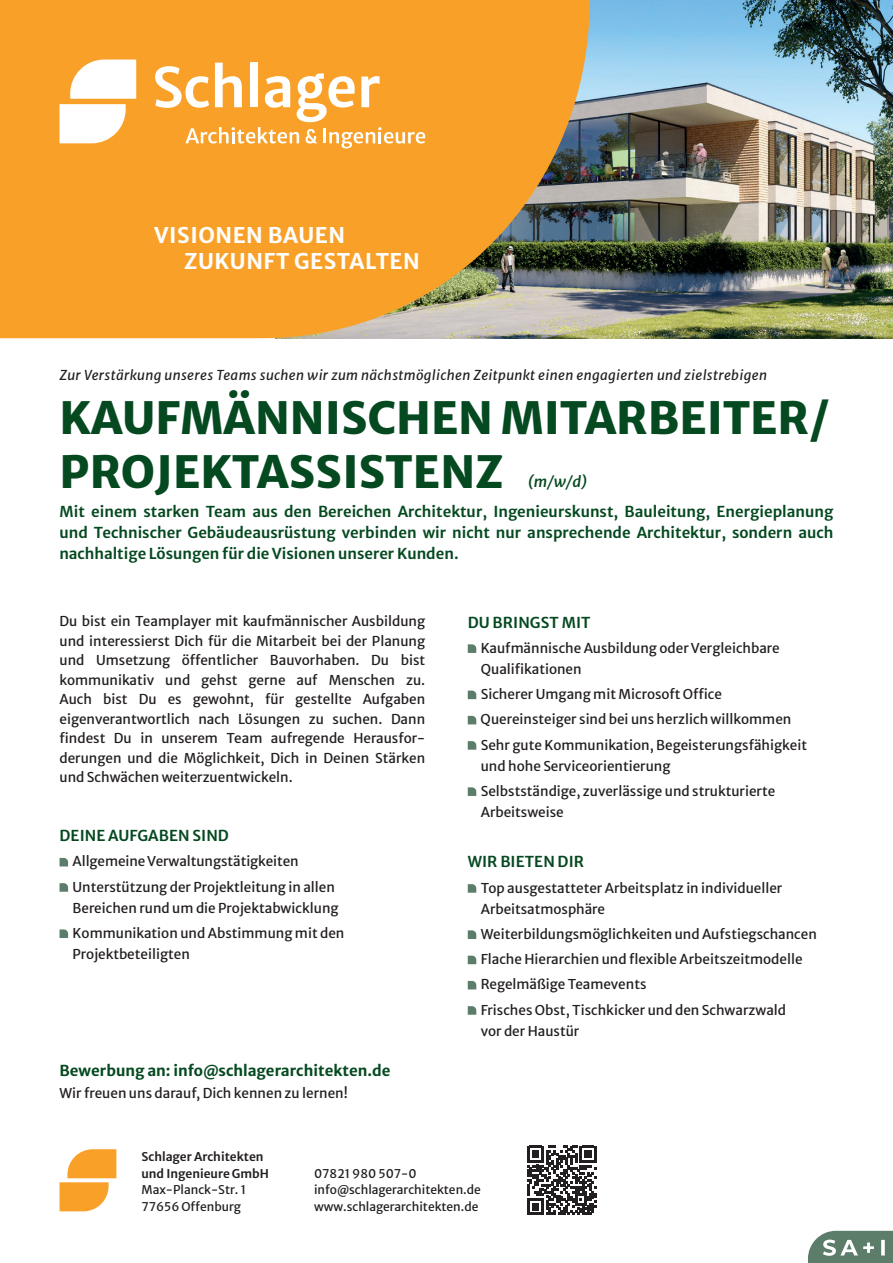
<style>
.page{position:relative;width:893px;height:1263px;background:#fff}
.page>*{position:absolute;margin:0;border:0;box-sizing:border-box;transform-origin:0 0}
.t1{font:800 44.25px/54px "Merriweather Sans";color:#054920}
.t2{font:700 21.45px/26.1px "Merriweather Sans";letter-spacing:.025em;color:#fff}
.t3{font:600 15px/21px "Merriweather Sans";color:#054920;text-align:justify}
.t4{font:700 15px "Merriweather Sans";color:#054920}
.t5{font:italic 500 15px "Merriweather Sans";color:#054920}
.t6{font:13.5px/19.5px "Merriweather Sans";color:#231f20}
.t7{font:italic 13.5px "Merriweather Sans";letter-spacing:.025em;color:#231f20}
.t8{font:12px/16.5px "Merriweather Sans";color:#231f20}
.t9{font:600 12px/16.5px "Merriweather Sans";color:#231f20}
</style>
<div class="page">
<img style="left:590px;top:0;width:303px;height:338px">
<svg style="left:0;top:0;width:590px;height:338px;background:#e99d35"></svg>
<svg style="left:808px;top:1231px;width:85px;height:32px;background:#7b9586"></svg>
<svg style="left:60px;top:60px;width:76px;height:83px"></svg>
<svg style="left:155px;top:63px;width:270px;height:85px"></svg>
<svg style="left:60px;top:858px;width:8px;height:8px"></svg>
<svg style="left:60px;top:883px;width:8px;height:9px"></svg>
<svg style="left:60px;top:929px;width:8px;height:9px"></svg>
<svg style="left:468px;top:644px;width:8px;height:9px"></svg>
<svg style="left:468px;top:691px;width:8px;height:8px"></svg>
<svg style="left:468px;top:716px;width:8px;height:8px"></svg>
<svg style="left:468px;top:741px;width:8px;height:9px"></svg>
<svg style="left:468px;top:787px;width:8px;height:9px"></svg>
<svg style="left:468px;top:884px;width:8px;height:9px"></svg>
<svg style="left:468px;top:930px;width:8px;height:9px"></svg>
<svg style="left:468px;top:956px;width:8px;height:8px"></svg>
<svg style="left:468px;top:981px;width:8px;height:8px"></svg>
<svg style="left:468px;top:1006px;width:8px;height:9px"></svg>
<svg style="left:527px;top:1146px;width:69px;height:69px"></svg>
<svg style="left:60px;top:1149px;width:56px;height:62px"></svg>
<h2 class="t2" style="left:184px;top:220px;width:237px;text-indent:-30px">VISIONEN BAUEN<br>ZUKUNFT GESTALTEN</h2>
<p class="t7" style="left:60px;top:363px;width:709px">Zur Verstärkung unseres Teams suchen wir zum nächstmöglichen Zeitpunkt einen engagierten und zielstrebigen</p>
<h1 class="t1" style="left:60px;top:386px;width:772px">KAUFMÄNNISCHEN MITARBEITER/<br>PROJEKTASSISTENZ</h1>
<p class="t3" style="left:60px;top:499px;width:775px">Mit einem starken Team aus den Bereichen Architektur, Ingenieurskunst, Bauleitung, Energieplanung und Technischer Gebäudeausrüstung verbinden wir nicht nur ansprechende Architektur, sondern auch nachhaltige Lösungen für die Visionen unserer Kunden.</p>
<p class="t5" style="left:528px;top:468px;width:61px">(m/w/d)</p>
<p class="t6" style="left:60px;top:610px;width:367px;text-align:justify">Du bist ein Teamplayer mit kaufmännischer Ausbildung und interessierst Dich für die Mitarbeit bei der Planung und Umsetzung öffentlicher Bauvorhaben. Du bist kommunikativ und gehst gerne auf Menschen zu.<br>Auch bist Du es gewohnt, für gestellte Aufgaben eigenverantwortlich nach Lösungen zu suchen. Dann findest Du in unserem Team aufregende Herausfor&shy;derungen und die Möglichkeit, Dich in Deinen Stärken und Schwächen weiterzuentwickeln.</p>
<p class="t3" style="left:60px;top:824px;width:171px">DEINE AUFGABEN SIND</p>
<p class="t6" style="left:73px;top:847px;width:264px;line-height:25.2px">Allgemeine Verwaltungstätigkeiten<br>Unterstützung der Projektleitung in allen</p>
<p class="t6" style="left:73px;top:894px;width:273px;line-height:25.2px">Bereichen rund um die Projektabwicklung<br>Kommunikation und Abstimmung mit den</p>
<p class="t6" style="left:73px;top:943px;width:119px">Projektbeteiligten</p>
<p class="t4" style="left:60px;top:1057px;width:332px">Bewerbung an: info@schlagerarchitekten.de</p>
<p class="t6" style="left:60px;top:1082px;width:290px">Wir freuen uns darauf, Dich kennen zu lernen!</p>
<p class="t3" style="left:468px;top:610px;width:124px">DU BRINGST MIT</p>
<p class="t6" style="left:481px;top:636px;width:300px;line-height:21px">Kaufmännische Ausbildung oder Vergleichbare<br>Qualifikationen</p>
<p class="t6" style="left:481px;top:680px;width:328px;line-height:25.2px">Sicherer Umgang mit Microsoft Office<br>Quereinsteiger sind bei uns herzlich willkommen<br>Sehr gute Kommunikation, Begeisterungsfähigkeit</p>
<p class="t6" style="left:481px;top:752px;width:296px;line-height:25.2px">und hohe Serviceorientierung<br>Selbstständige, zuverlässige und strukturierte</p>
<p class="t6" style="left:481px;top:801px;width:84px">Arbeitsweise</p>
<p class="t3" style="left:468px;top:850px;width:118px">WIR BIETEN DIR</p>
<p class="t6" style="left:481px;top:876px;width:303px;line-height:21px">Top ausgestatteter Arbeitsplatz in individueller<br>Arbeitsatmosphäre</p>
<p class="t6" style="left:481px;top:920px;width:338px;line-height:25.2px">Weiterbildungsmöglichkeiten und Aufstiegschancen Flache Hierarchien und flexible Arbeitszeitmodelle Regelmäßige Teamevents<br>Frisches Obst, Tischkicker und den Schwarzwald</p>
<p class="t6" style="left:481px;top:1019px;width:100px">vor der Haustür</p>
<p class="t9" style="left:141px;top:1147px;width:129px">Schlager Architekten und Ingenieure GmbH</p>
<p class="t8" style="left:141px;top:1180px;width:106px">Max-Planck-Str. 1<br>77656 Offenburg</p>
<p class="t8" style="left:314px;top:1163px;width:168px">07821 980 507-0 info@schlagerarchitekten.de www.schlagerarchitekten.de</p>
</div>
